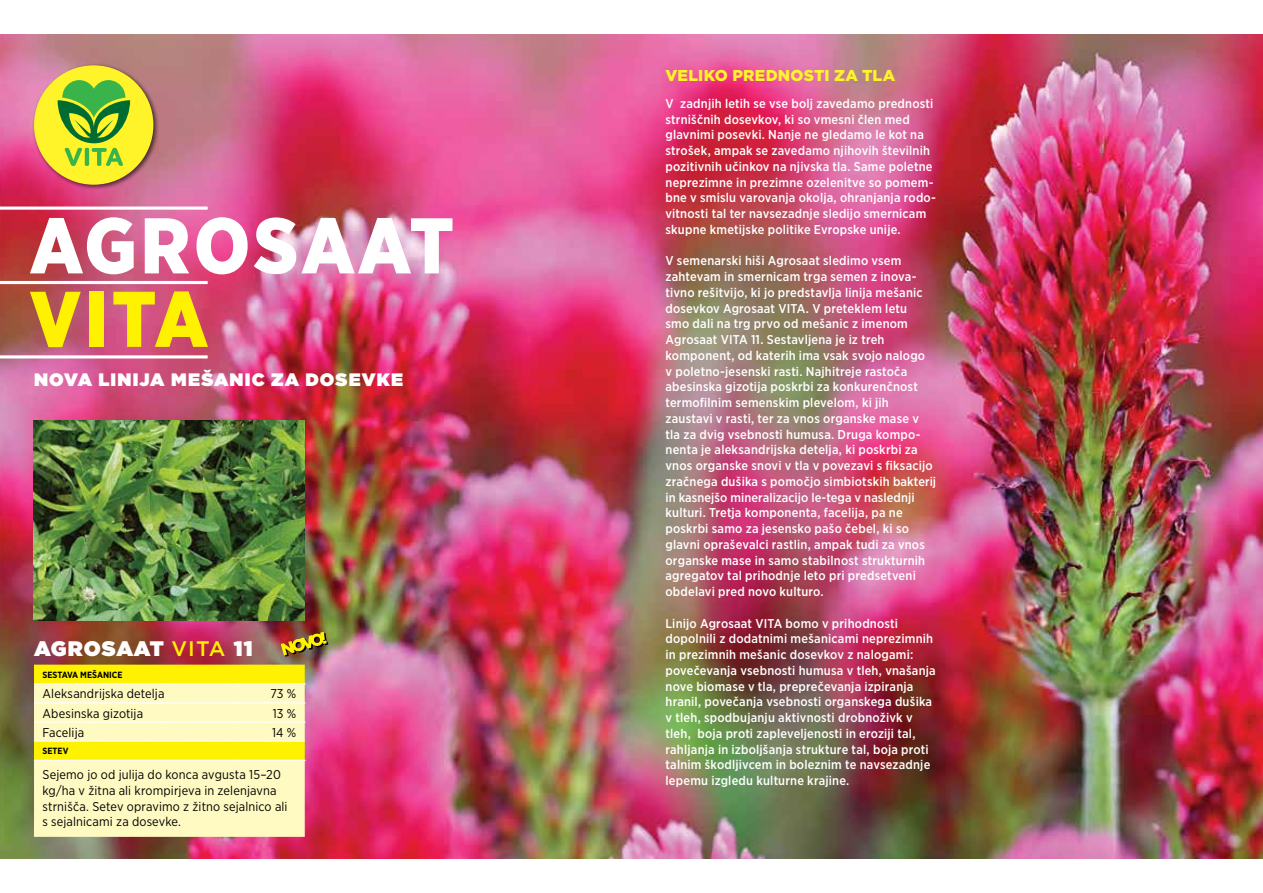
<style>
.page{position:relative;width:1263px;height:893px;background:#fff}
.page>*{position:absolute;margin:0;border:0;box-sizing:border-box;transform-origin:0 0}
.t1{font:900 78.75px "Gotham Narrow";letter-spacing:.035em;color:#fff}
.t2{font:900 78.75px "Gotham Narrow";color:#fff200}
.t3{font:900 21px "Gotham";letter-spacing:.04em;color:#fff}
.t4{font:900 18px "Gotham";letter-spacing:.06em;color:#fff}
.t5{font:900 15.75px "Gotham";letter-spacing:.015em;color:#fff32a}
.t6{font:500 12.75px/15.8px "Gotham Narrow";letter-spacing:.015em;color:#fff}
.t7{font:12.75px/15.8px "Gotham Narrow";letter-spacing:.01em;color:#000}
.t8{font:700 9px "Gotham Narrow";color:#000}
.s1{font-weight:500;color:#fff200}
</style>
<div class="page">
<img style="left:0;top:34px;width:1263px;height:825px">
<div style="left:32px;top:63px;width:127px;height:128px;background:#000;opacity:.6"></div>
<div style="left:34px;top:65px;width:119px;height:120px;background:#fff32a;border-radius:50%"></div>
<svg style="left:58px;top:80px;width:72px;height:86px"></svg>
<hr style="left:0;top:281px;width:208px;height:3px;background:#fff">
<hr style="left:0;top:207px;width:208px;height:3px;background:#fff">
<hr style="left:0;top:355px;width:208px;height:3px;background:#fff">
<svg style="left:281px;top:632px;width:47px;height:25px"></svg>
<img style="left:34px;top:421px;width:270px;height:200px">
<svg style="left:34px;top:665px;width:271px;height:172px;background:#fef89b"></svg>
<hr style="left:34px;top:741px;width:204px;height:1px;background:#fff">
<hr style="left:238px;top:741px;width:67px;height:1px;background:#fff">
<h1 class="t1" style="left:30px;top:210px;width:426px">AGROSAAT</h1>
<h1 class="t2" style="left:30px;top:284px;width:180px">VITA</h1>
<h3 class="t4" style="left:34px;top:370px;width:370px">NOVA LINIJA MEŠANIC ZA DOSEVKE</h3>
<h2 class="t3" style="left:34px;top:637px;width:220px">AGROSAAT <span class="s1">VITA</span> 11</h2>
<p class="t8" style="left:43px;top:669px;width:82px">SESTAVA MEŠANICE</p>
<p class="t7" style="left:43px;top:686px;width:123px">Aleksandrijska detelja</p>
<p class="t7" style="left:270px;top:686px;width:27px">73 %</p>
<p class="t7" style="left:43px;top:705px;width:102px">Abesinska gizotija</p>
<p class="t7" style="left:273px;top:705px;width:25px">13 %</p>
<p class="t7" style="left:43px;top:724px;width:43px">Facelija</p>
<p class="t7" style="left:272px;top:724px;width:26px">14 %</p>
<p class="t8" style="left:43px;top:746px;width:27px">SETEV</p>
<p class="t7" style="left:43px;top:767px;width:247px">Sejemo jo od julija do konca avgusta 15–20 kg/ha v žitna ali krompirjeva in zelenjavna strnišča. Setev opravimo z žitno sejalnico ali s sejalnicami za dosevke.</p>
<p class="t5" style="left:665px;top:66px;width:231px">VELIKO PREDNOSTI ZA TLA</p>
<p class="t6" style="left:665px;top:96px;width:272px">V zadnjih letih se vse bolj zavedamo prednosti strniščnih dosevkov, ki so vmesni člen med glavnimi posevki. Nanje ne gledamo le kot na strošek, ampak se zavedamo njihovih številnih pozitivnih učinkov na njivska tla. Same poletne neprezimne in prezimne ozelenitve so pomem&shy;bne v smislu varovanja okolja, ohranjanja rodo&shy;vitnosti tal ter navsezadnje sledijo smernicam skupne kmetijske politike Evropske unije.</p>
<p class="t6" style="left:665px;top:253px;width:272px">V semenarski hiši Agrosaat sledimo vsem zahtevam in smernicam trga semen z inova&shy;tivno rešitvijo, ki jo predstavlja linija mešanic dosevkov Agrosaat VITA. V preteklem letu<br>smo dali na trg prvo od mešanic z imenom Agrosaat VITA 11. Sestavljena je iz treh komponent, od katerih ima vsak svojo nalogo<br>v poletno-jesenski rasti. Najhitreje rastoča abesinska gizotija poskrbi za konkurenčnost termofilnim semenskim plevelom, ki jih zaustavi v rasti, ter za vnos organske mase v tla za dvig vsebnosti humusa. Druga kompo&shy;nenta je aleksandrijska detelja, ki poskrbi za vnos organske snovi v tla v povezavi s fiksacijo zračnega dušika s pomočjo simbiotskih bakterij in kasnejšo mineralizacijo le-tega v naslednji kulturi. Tretja komponenta, facelija, pa ne poskrbi samo za jesensko pašo čebel, ki so glavni opraševalci rastlin, ampak tudi za vnos organske mase in samo stabilnost strukturnih agregatov tal prihodnje leto pri predsetveni obdelavi pred novo kulturo.</p>
<p class="t6" style="left:665px;top:615px;width:272px">Linijo Agrosaat VITA bomo v prihodnosti dopolnili z dodatnimi mešanicami neprezimnih in prezimnih mešanic dosevkov z nalogami: povečevanja vsebnosti humusa v tleh, vnašanja nove biomase v tla, preprečevanja izpiranja hranil, povečanja vsebnosti organskega dušika v tleh, spodbujanju aktivnosti drobnoživk v tleh, boja proti zapleveljenosti in eroziji tal, rahljanja in izboljšanja strukture tal, boja proti talnim škodljivcem in boleznim te navsezadnje lepemu izgledu kulturne krajine.</p>
</div>
